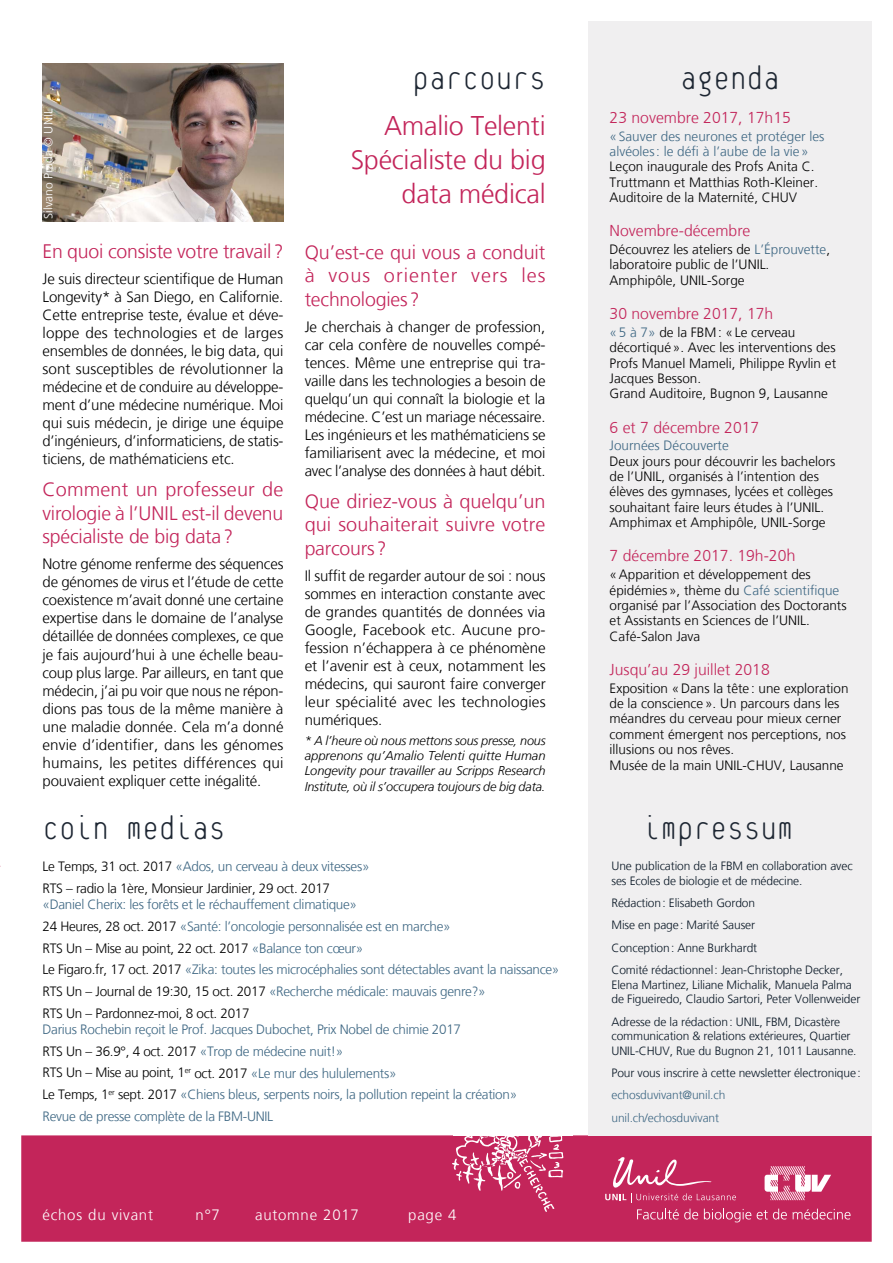
<style>
.page{position:relative;width:893px;height:1263px;background:#fff}
.page>*{position:absolute;margin:0;border:0;box-sizing:border-box;transform-origin:0 0}
.t1{font:100 36px "Platelet";color:#1e2733}
.t2{font:300 27px/33.9px "Frutiger LT Std";letter-spacing:-.01em;color:#c3255a;text-align:right}
.t3{font:300 19.5px/23.4px "Frutiger LT Std";letter-spacing:-.01em;color:#c3255a;text-align:justify}
.t4{font:300 15.75px "Frutiger LT Std";color:#c3255a}
.t5{font:300 15px/18px "Frutiger LT Std";letter-spacing:-.01em;color:#000;text-align:justify}
.t6{font:300 15px "Frutiger LT Std";letter-spacing:.05em;color:#fff}
.t7{font:300 13.5px/15.5px "Frutiger LT Std";color:#000}
.t8{font:300 13.5px/21.8px "Frutiger LT Std";letter-spacing:-.02em;color:#3e6783}
.t9{font:300 13.5px/21.8px "Frutiger LT Std";letter-spacing:-.02em;color:#000}
.t10{font:300 13.5px/15.5px "Frutiger LT Std";color:#3e6783}
.t11{font:italic 300 12.75px/15.3px "Frutiger LT Std";letter-spacing:-.01em;color:#000;text-align:justify}
.t12{font:300 12px/14.4px "Frutiger LT Std";letter-spacing:-.01em;color:#091725}
.t13{font:300 12px/22.5px "Frutiger LT Std";letter-spacing:-.01em;color:#3e6783}
.t14{font:300 12px "Frutiger LT Std";letter-spacing:.01em;color:#fff}
.s1{color:#3e6783}
.s2{color:#000}
.s3{font-size:16.5px}
</style>
<div class="page">
<div style="left:21px;top:1135px;width:851px;height:107px;background:#c3255a"></div>
<div style="left:588px;top:21px;width:284px;height:1114px;background:#f0eff0"></div>
<svg style="left:637px;top:1208px;width:61px;height:11px"></svg>
<svg style="left:704px;top:1208px;width:47px;height:14px"></svg>
<svg style="left:757px;top:1208px;width:30px;height:11px"></svg>
<svg style="left:793px;top:1208px;width:58px;height:11px"></svg>
<svg style="left:605px;top:1157px;width:131px;height:45px"></svg>
<svg style="left:765px;top:1166px;width:66px;height:34px"></svg>
<img style="left:43px;top:64px;width:240px;height:157px">
<h1 class="t1" style="left:413px;top:64px;width:135px">parcours</h1>
<p class="t14" style="left:42px;top:219px;width:111px;rotate:-90deg">Silvano Prada © UNIL</p>
<h2 class="t2" style="left:351px;top:109px;width:196px">Amalio Telenti<br>Spécialiste du big data médical</h2>
<h3 class="t3" style="left:43px;top:240px;width:242px">En quoi consiste votre travail?</h3>
<p class="t5" style="left:43px;top:270px;width:242px">Je suis directeur scientifique de Human Longevity* à San Diego, en Californie.<br>Cette entreprise teste, évalue et déve&shy;loppe des technologies et de larges ensembles de données, le big data, qui sont susceptibles de révolutionner la médecine et de conduire au développe&shy;ment d’une médecine numérique. Moi qui suis médecin, je dirige une équipe d’ingénieurs, d’informaticiens, de statis&shy;ticiens, de mathématiciens etc.</p>
<h3 class="t3" style="left:43px;top:478px;width:242px">Comment un professeur de virologie à l’UNIL est-il devenu spécialiste de big data?</h3>
<p class="t5" style="left:43px;top:555px;width:243px">Notre génome renferme des séquences de génomes de virus et l’étude de cette coexistence m’avait donné une certaine expertise dans le domaine de l’analyse détaillée de données complexes, ce que je fais aujourd’hui à une échelle beau&shy;coup plus large. Par ailleurs, en tant que médecin, j’ai pu voir que nous ne répon&shy;dions pas tous de la même manière à une maladie donnée. Cela m’a donné envie d’identifier, dans les génomes humains, les petites différences qui pouvaient expliquer cette inégalité.</p>
<h1 class="t1" style="left:43px;top:814px;width:184px">coin medias</h1>
<h3 class="t3" style="left:305px;top:241px;width:242px">Qu’est-ce qui vous a conduit à vous orienter vers les technologies?</h3>
<p class="t5" style="left:305px;top:318px;width:243px">Je cherchais à changer de profession, car cela confère de nouvelles compé&shy;tences. Même une entreprise qui tra&shy;vaille dans les technologies a besoin de quelqu’un qui connaît la biologie et la médecine. C’est un mariage nécessaire.<br>Les ingénieurs et les mathématiciens se familiarisent avec la médecine, et moi avec l’analyse des données à haut débit.</p>
<h3 class="t3" style="left:305px;top:490px;width:242px">Que diriez-vous à quelqu’un qui souhaiterait suivre votre parcours?</h3>
<p class="t5" style="left:305px;top:567px;width:243px">Il suffit de regarder autour de soi : nous sommes en interaction constante avec de grandes quantités de données via Google, Facebook etc. Aucune pro&shy;fession n’échappera à ce phénomène et l’avenir est à ceux, notamment les médecins, qui sauront faire converger leur spécialité avec les technologies numériques.</p>
<p class="t11" style="left:305px;top:733px;width:243px">* A l’heure où nous mettons sous presse, nous apprenons qu’Amalio Telenti quitte Human Longevity pour travailler au Scripps Research Institute, où il s’occupera toujours de big data.</p>
<p class="t9" style="left:43px;top:856px;width:328px">Le Temps, 31 oct. 2017 <span class="s1">«Ados, un cerveau à deux vitesses»<br></span>RTS – radio la 1ère, Monsieur Jardinier, 29 oct. 2017</p>
<p class="t8" style="left:43px;top:894px;width:518px">«Daniel Cherix: les forêts et le réchauffement climatique»<br><span class="s2">24 Heures, 28 oct. 2017</span> «Santé: l’oncologie personnalisée est en marche»<br><span class="s2">RTS Un – Mise au point, 22 oct. 2017</span> «Balance ton cœur»<br><span class="s2">Le Figaro.fr, 17 oct. 2017</span> «Zika: toutes les microcéphalies sont détectables avant la naissance» <span class="s2">RTS Un – Journal de 19:30, 15 oct. 2017</span> «Recherche médicale: mauvais genre?»<br><span class="s2">RTS Un – Pardonnez-moi, 8 oct. 2017</span></p>
<p class="t8" style="left:43px;top:1019px;width:476px">Darius Rochebin reçoit le Prof. Jacques Dubochet, Prix Nobel de chimie 2017<br><span class="s2">RTS Un – 36.9°, 4 oct. 2017</span> «Trop de médecine nuit!»<br><span class="s2">RTS Un – Mise au point, 1</span><sup>er</sup> <span class="s2">oct. 2017</span> «Le mur des hululements»<br><span class="s2">Le Temps, 1</span><sup>er</sup> <span class="s2">sept. 2017</span> «Chiens bleus, serpents noirs, la pollution repeint la création» Revue de presse complète de la FBM-UNIL</p>
<p class="t6" style="left:43px;top:1207px;width:112px">échos du vivant</p>
<p class="t6" style="left:196px;top:1207px;width:26px">n°7</p>
<p class="t6" style="left:255px;top:1207px;width:105px">automne 2017</p>
<p class="t6" style="left:408px;top:1207px;width:50px">page 4</p>
<h1 class="t1" style="left:680px;top:64px;width:101px">agenda</h1>
<p class="t4" style="left:610px;top:109px;width:183px">23 novembre 2017, 17h15</p>
<p class="t10" style="left:610px;top:128px;width:216px">«Sauver des neurones et protéger les alvéoles: le défi à l’aube de la vie»</p>
<p class="t7" style="left:610px;top:159px;width:210px">Leçon inaugurale des Profs Anita C.<br>Truttmann et Matthias Roth-Kleiner.<br>Auditoire de la Maternité, CHUV</p>
<p class="t4" style="left:610px;top:222px;width:142px">Novembre-décembre</p>
<p class="t7" style="left:610px;top:242px;width:222px">Découvrez les ateliers de <span class="s1">L’Éprouvette</span>, laboratoire public de l’UNIL.<br>Amphipôle, UNIL-Sorge</p>
<p class="t4" style="left:610px;top:305px;width:165px">30 novembre 2017, 17h</p>
<p class="t7" style="left:610px;top:324px;width:228px"><span class="s1">«5 à 7»</span> de la FBM: «Le cerveau décortiqué». Avec les interventions des<br>Profs Manuel Mameli, Philippe Ryvlin et<br>Jacques Besson.<br>Grand Auditoire, Bugnon 9, Lausanne</p>
<p class="t4" style="left:610px;top:418px;width:151px">6 et 7 décembre 2017</p>
<p class="t10" style="left:610px;top:438px;width:121px">Journées Découverte</p>
<p class="t7" style="left:610px;top:453px;width:227px">Deux jours pour découvrir les bachelors de l’UNIL, organisés à l’intention des élèves des gymnases, lycées et collèges souhaitant faire leurs études à l’UNIL.<br>Amphimax et Amphipôle, UNIL-Sorge</p>
<p class="t4" style="left:610px;top:547px;width:187px">7 décembre 2017. 19h-20<span class="s3">h</span></p>
<p class="t7" style="left:610px;top:567px;width:239px">«Apparition et développement des épidémies», thème du <span class="s1">Café scientifique </span>organisé par l’Association des Doctorants et Assistants en Sciences de l’UNIL.<br>Café-Salon Java</p>
<p class="t4" style="left:610px;top:661px;width:162px">Jusqu’au 29 juillet 2018</p>
<p class="t7" style="left:610px;top:680px;width:240px">Exposition «Dans la tête : une exploration de la conscience». Un parcours dans les méandres du cerveau pour mieux cerner comment émergent nos perceptions, nos illusions ou nos rêves.<br>Musée de la main UNIL-CHUV, Lausanne</p>
<h1 class="t1" style="left:644px;top:814px;width:151px">impressum</h1>
<p class="t12" style="left:611px;top:859px;width:243px">Une publication de la FBM en collaboration avec ses Ecoles de biologie et de médecine.</p>
<p class="t12" style="left:611px;top:892px;width:233px;line-height:22.5px">Rédaction: Elisabeth Gordon<br>Mise en page: Marité Sauser<br>Conception: Anne Burkhardt<br>Comité rédactionnel: Jean-Christophe Decker,</p>
<p class="t12" style="left:611px;top:978px;width:250px">Elena Martinez, Liliane Michalik, Manuela Palma de Figueiredo, Claudio Sartori, Peter Vollenweider</p>
<p class="t12" style="left:611px;top:1014px;width:247px">Adresse de la rédaction: UNIL, FBM, Dicastère communication &amp; relations extérieures, Quartier<br>UNIL-CHUV, Rue du Bugnon 21, 1011 Lausanne.</p>
<p class="t12" style="left:611px;top:1066px;width:251px">Pour vous inscrire à cette newsletter électronique:</p>
<p class="t13" style="left:611px;top:1084px;width:115px">echosduvivant@unil.ch unil.ch/echosduvivant</p>
</div>
